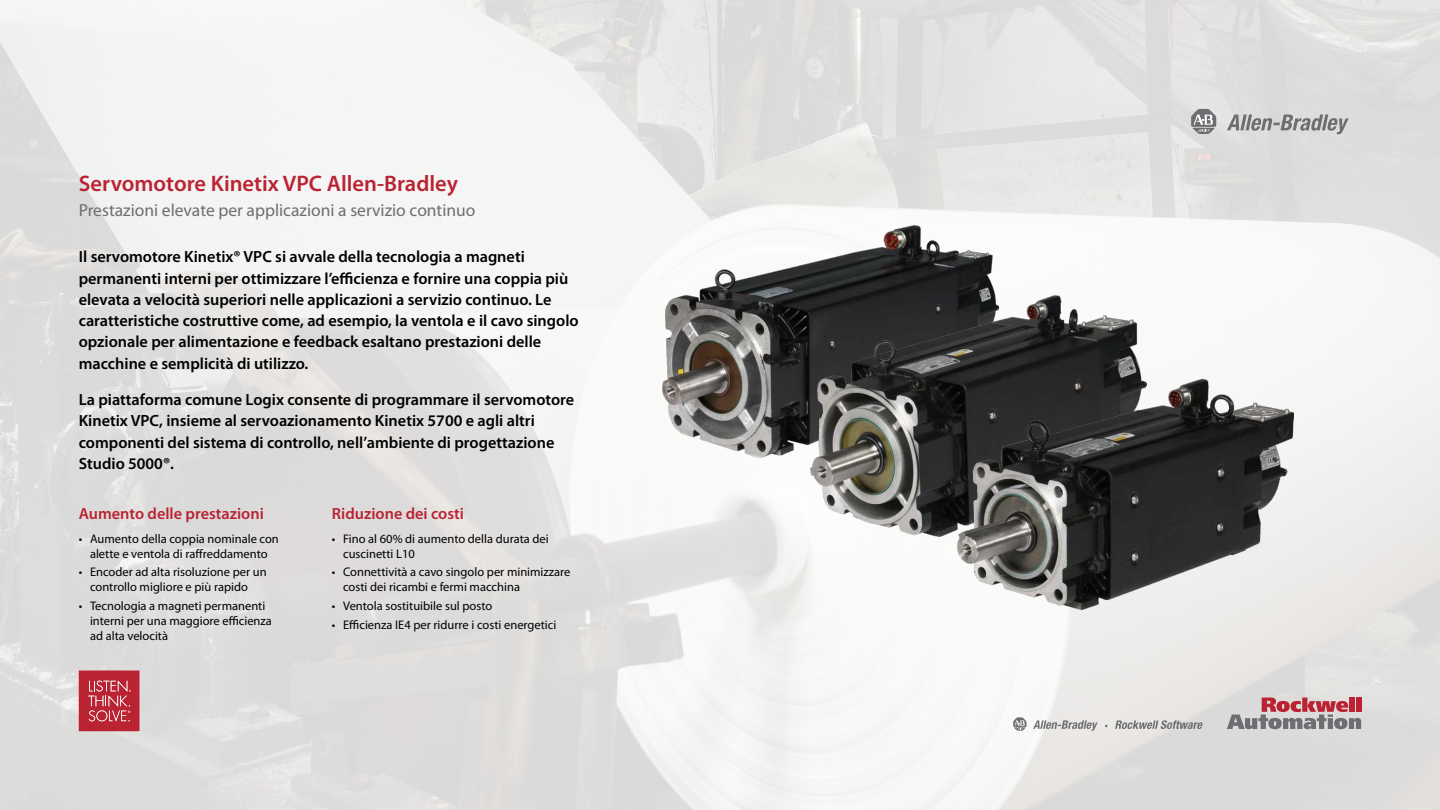
<style>
.page{position:relative;width:1440px;height:810px;background:#fff}
.page>*{position:absolute;margin:0;border:0;box-sizing:border-box;transform-origin:0 0}
.t1{font:600 22.5px "Myriad Pro";color:#bb2332}
.t2{font:17.5px "Myriad Pro";color:#6d6e71}
.t3{font:600 16.25px/21.2px "Myriad Pro";color:#000}
.t4{font:600 16.25px "Myriad Pro";color:#bb2332}
.t5{font:12.5px/15px "Myriad Pro";color:#000}
</style>
<div class="page">
<img style="left:0;top:0;width:1440px;height:810px">
<svg style="left:1013px;top:717px;width:14px;height:14px"></svg>
<svg style="left:1033px;top:720px;width:65px;height:11px"></svg>
<svg style="left:1115px;top:720px;width:88px;height:9px"></svg>
<svg style="left:1227px;top:698px;width:134px;height:31px;background:#b5999c"></svg>
<div style="left:1350px;top:698px;width:5px;height:14px;background:#bb2332"></div>
<div style="left:1356px;top:698px;width:5px;height:14px;background:#bb2332"></div>
<svg style="left:79px;top:671px;width:60px;height:60px;background:#c03945"></svg>
<svg style="left:1191px;top:109px;width:25px;height:25px"></svg>
<svg style="left:1227px;top:115px;width:122px;height:19px;background:#b1b1b2"></svg>
<img style="left:663px;top:226px;width:336px;height:231px">
<img style="left:810px;top:295px;width:336px;height:241px">
<img style="left:958px;top:379px;width:335px;height:230px">
<h1 class="t1" style="left:79px;top:169px;width:381px">Servomotore Kinetix VPC Allen-Bradley</h1>
<p class="t2" style="left:79px;top:199px;width:398px">Prestazioni elevate per applicazioni a servizio continuo</p>
<p class="t3" style="left:79px;top:246px;width:501px">Il servomotore Kinetix® VPC si avvale della tecnologia a magneti permanenti interni per ottimizzare l’efficienza e fornire una coppia più elevata a velocità superiori nelle applicazioni a servizio continuo. Le caratteristiche costruttive come, ad esempio, la ventola e il cavo singolo opzionale per alimentazione e feedback esaltano prestazioni delle macchine e semplicità di utilizzo.</p>
<p class="t3" style="left:79px;top:389px;width:497px">La piattaforma comune Logix consente di programmare il servomotore Kinetix VPC, insieme al servoazionamento Kinetix 5700 e agli altri componenti del sistema di controllo, nell’ambiente di progettazione Studio 5000®.</p>
<p class="t4" style="left:79px;top:503px;width:187px">Aumento delle prestazioni</p>
<p class="t5" style="left:79px;top:531px;width:202px;text-align:center">• Aumento della coppia nominale con alette e ventola di raffreddamento</p>
<p class="t5" style="left:79px;top:565px;width:189px;text-align:center">• Encoder ad alta risoluzione per un controllo migliore e più rapido</p>
<p class="t5" style="left:90px;top:598px;width:183px;text-indent:-11px">• Tecnologia a magneti permanenti interni per una maggiore efficienza ad alta velocità</p>
<p class="t4" style="left:332px;top:503px;width:134px">Riduzione dei costi</p>
<p class="t5" style="left:343px;top:531px;width:207px;text-indent:-11px">• Fino al 60% di aumento della durata dei cuscinetti L10</p>
<p class="t5" style="left:343px;top:565px;width:229px;text-indent:-11px">• Connettività a cavo singolo per minimizzare costi dei ricambi e fermi macchina</p>
<p class="t5" style="left:332px;top:598px;width:162px">• Ventola sostituibile sul posto</p>
<p class="t5" style="left:332px;top:617px;width:226px">• Efficienza IE4 per ridurre i costi energetici</p>
</div>
